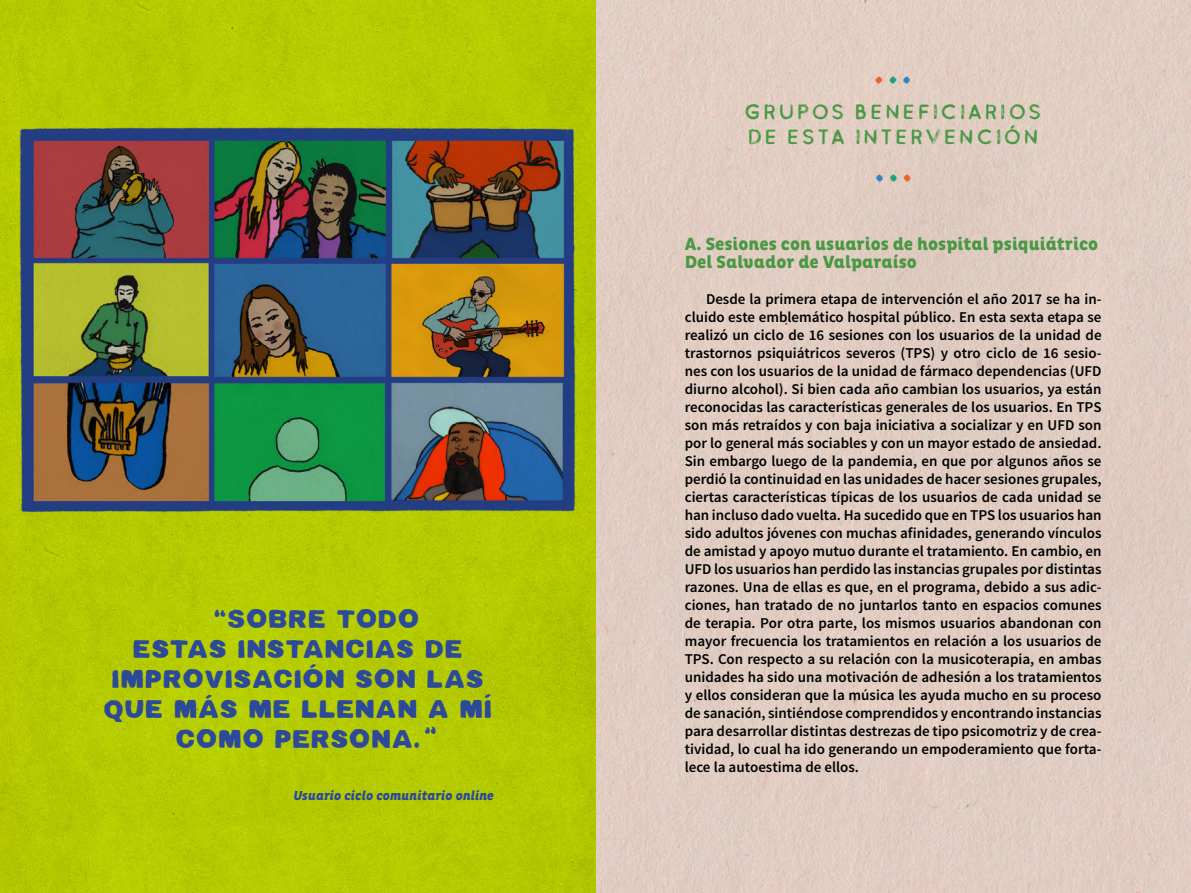
<style>
.page{position:relative;width:1191px;height:893px;background:#fff}
.page>*{position:absolute;margin:0;border:0;box-sizing:border-box;transform-origin:0 0}
.t1{font:36px "Trattatello";color:#3382c4}
.t2{font:21px/25.2px "Buckwheat TC Sans Painted";letter-spacing:.1em;color:#4a9844}
.t3{font:19.95px "Acrylic Hand Thick";color:#2c499a}
.t4{font:800 18px/18px "Pluto Cond";color:#4a9844}
.t5{font:600 15px/18px "Source Sans Pro";color:#000101;text-align:justify}
.t6{font:italic 800 13.2px "Pluto Cond";color:#2c499a}
.s1{color:#22a082}
.s2{color:#f15f31}
</style>
<div class="page">
<div style="left:595px;top:0;width:596px;height:893px;background:#e1ccc2"></div>
<img style="left:0;top:0;width:595px;height:893px">
<img style="left:14px;top:112px;width:568px;height:416px">
<svg style="left:425px;top:726px;width:11px;height:8px"></svg>
<svg style="left:876px;top:76px;width:34px;height:7px"></svg>
<h3 class="t3" style="left:213px;top:603px;width:208px">"SOBRE TODO</h3>
<h3 class="t3" style="left:132px;top:633px;width:332px">ESTAS INSTANCIAS DE</h3>
<h3 class="t3" style="left:111px;top:663px;width:374px">IMPROVISACIÓN SON LAS</h3>
<h3 class="t3" style="left:103px;top:693px;width:391px">QUE MÁS ME LLENAN A MÍ</h3>
<h3 class="t3" style="left:175px;top:723px;width:247px">COMO PERSONA.</h3>
<p class="t6" style="left:293px;top:788px;width:202px">Usuario ciclo comunitario online</p>
<h2 class="t2" style="left:744px;top:99px;width:299px">GRUPOS BENEFICIARIOS<br>DE ESTA INTERVENCIÓN</h2>
<h1 class="t1" style="left:874px;top:154px;width:40px">·<span class="s1">·</span><span class="s2">·</span></h1>
<p class="t4" style="left:684px;top:235px;width:415px">A. Sesiones con usuarios de hospital psiquiátrico<br>Del Salvador de Valparaíso</p>
<p class="t5" style="left:684px;top:290px;width:418px;text-indent:21px">Desde la primera etapa de intervención el año 2017 se ha in&shy;cluido este emblemático hospital público. En esta sexta etapa se realizó un ciclo de 16 sesiones con los usuarios de la unidad de trastornos psiquiátricos severos (TPS) y otro ciclo de 16 sesio&shy;nes con los usuarios de la unidad de fármaco dependencias (UFD diurno alcohol). Si bien cada año cambian los usuarios, ya están reconocidas las características generales de los usuarios. En TPS son más retraídos y con baja iniciativa a socializar y en UFD son por lo general más sociables y con un mayor estado de ansiedad.<br>Sin embargo luego de la pandemia, en que por algunos años se perdió la continuidad en las unidades de hacer sesiones grupales, ciertas características típicas de los usuarios de cada unidad se han incluso dado vuelta. Ha sucedido que en TPS los usuarios han sido adultos jóvenes con muchas afinidades, generando vínculos de amistad y apoyo mutuo durante el tratamiento. En cambio, en UFD los usuarios han perdido las instancias grupales por distintas razones. Una de ellas es que, en el programa, debido a sus adic&shy;ciones, han tratado de no juntarlos tanto en espacios comunes de terapia. Por otra parte, los mismos usuarios abandonan con mayor frecuencia los tratamientos en relación a los usuarios de TPS. Con respecto a su relación con la musicoterapia, en ambas unidades ha sido una motivación de adhesión a los tratamientos y ellos consideran que la música les ayuda mucho en su proceso de sanación, sintiéndose comprendidos y encontrando instancias para desarrollar distintas destrezas de tipo psicomotriz y de crea&shy;tividad, lo cual ha ido generando un empoderamiento que forta&shy;lece la autoestima de ellos.</p>
</div>
